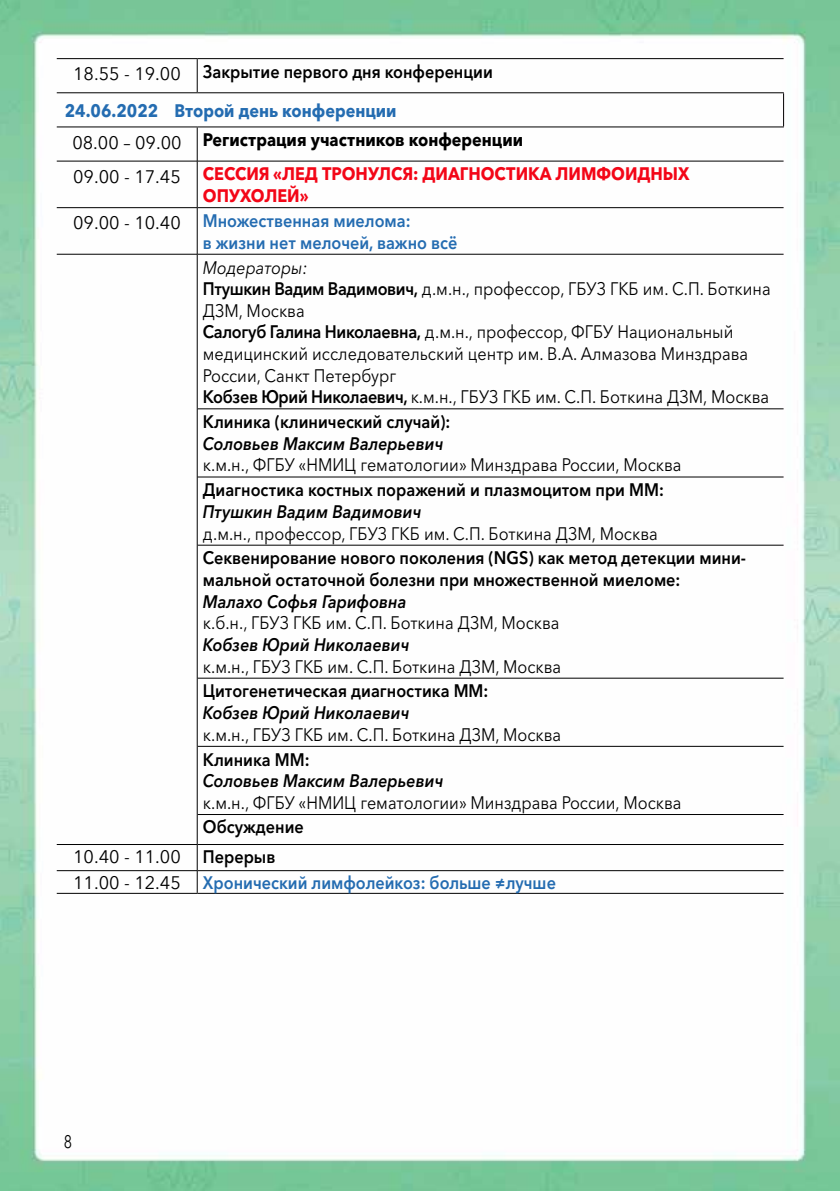
<style>
.page{position:relative;width:840px;height:1191px;background:#fff}
.page>*{position:absolute;margin:0;border:0;box-sizing:border-box;transform-origin:0 0}
.t1{font:18px/21.6px "Avenir Next Cyr";color:#000;scale:.9 1}
.t2{font:600 18px/21.6px "Avenir Next Cyr";color:#000;scale:.9 1}
.t3{font:italic 600 18px "Avenir Next Cyr";color:#000;scale:.9 1}
.t4{font:600 18px/25px "Avenir Next Cyr";color:#246cb1;scale:.9 1}
.t5{font:700 18px/34.2px "Avenir Next Cyr";color:#f30617;scale:.9 1}
.t6{font:700 18px/38.8px "Avenir Next Cyr";color:#246cb1;scale:.9 1}
.t7{font:18px "Avenir Next Cyr";color:#000;scale:.8 1}
.s1{font-weight:400;color:#000}
.s2{font-weight:600;color:#000}
.s3{color:#000}
.s4{font-weight:700;color:#f30617}
.s5{font-style:italic}
.s6{font-weight:600}
.s7{font-weight:400}
</style>
<div class="page">
<img style="left:0;top:0;width:839px;height:1191px">
<hr style="left:57px;top:58px;width:140px;height:1px;background:#000">
<hr style="left:197px;top:58px;width:586px;height:1px;background:#000">
<hr style="left:57px;top:161px;width:140px;height:1px;background:#000">
<hr style="left:197px;top:161px;width:586px;height:1px;background:#000">
<hr style="left:57px;top:207px;width:140px;height:1px;background:#000">
<hr style="left:197px;top:207px;width:586px;height:1px;background:#000">
<hr style="left:57px;top:254px;width:140px;height:1px;background:#000">
<hr style="left:197px;top:254px;width:586px;height:1px;background:#000">
<hr style="left:197px;top:408px;width:586px;height:1px;background:#000">
<hr style="left:197px;top:476px;width:586px;height:1px;background:#000">
<hr style="left:197px;top:544px;width:586px;height:1px;background:#000">
<hr style="left:197px;top:677px;width:586px;height:1px;background:#000">
<hr style="left:197px;top:746px;width:586px;height:1px;background:#000">
<hr style="left:197px;top:814px;width:586px;height:1px;background:#000">
<hr style="left:57px;top:844px;width:140px;height:1px;background:#000">
<hr style="left:197px;top:844px;width:586px;height:1px;background:#000">
<hr style="left:57px;top:870px;width:140px;height:1px;background:#000">
<hr style="left:197px;top:870px;width:586px;height:1px;background:#000">
<hr style="left:57px;top:893px;width:140px;height:1px;background:#000">
<hr style="left:197px;top:893px;width:586px;height:1px;background:#000">
<hr style="left:197px;top:59px;width:1px;height:33px;background:#000">
<hr style="left:782px;top:93px;width:1px;height:33px;background:#000">
<hr style="left:197px;top:127px;width:1px;height:34px;background:#000">
<hr style="left:197px;top:161px;width:1px;height:47px;background:#000">
<hr style="left:197px;top:208px;width:1px;height:46px;background:#000">
<hr style="left:197px;top:254px;width:1px;height:155px;background:#000">
<hr style="left:197px;top:409px;width:1px;height:68px;background:#000">
<hr style="left:197px;top:477px;width:1px;height:68px;background:#000">
<hr style="left:197px;top:545px;width:1px;height:133px;background:#000">
<hr style="left:197px;top:678px;width:1px;height:68px;background:#000">
<hr style="left:197px;top:746px;width:1px;height:68px;background:#000">
<hr style="left:197px;top:814px;width:1px;height:30px;background:#000">
<svg style="left:197px;top:844px;width:1px;height:49px"></svg>
<hr style="left:57px;top:92px;width:140px;height:1px;background:#000">
<hr style="left:197px;top:92px;width:586px;height:1px;background:#000">
<hr style="left:57px;top:126px;width:140px;height:1px;background:#000">
<hr style="left:197px;top:126px;width:586px;height:1px;background:#000">
<p class="t6" style="left:65px;top:52px;width:477px;text-indent:8px"><span class="s1">18.55 - 19.00</span> <span class="s2">Закрытие первого дня конференции<br></span>24.06.2022 Второй день конференции</p>
<p class="t5" style="left:72px;top:123px;width:686px"><span class="s1">08.00 – 09.00</span> <span class="s3">Регистрация участников конференции<br></span><span class="s1">09.00 - 17.45</span> СЕССИЯ «ЛЕД ТРОНУЛСЯ: ДИАГНОСТИКА ЛИМФОИДНЫХ</p>
<p class="t4" style="left:73px;top:183px;width:376px;text-indent:130px"><span class="s4">ОПУХОЛЕЙ»<br></span><span class="s1">09.00 - 10.40</span> Множественная миелома:</p>
<p class="t4" style="left:203px;top:230px;width:284px">в жизни нет мелочей, важно всё</p>
<p class="t1" style="left:203px;top:256px;width:632px"><span class="s5">Модераторы:<br></span><span class="s6">Птушкин Вадим Вадимович,</span> д.м.н., профессор, ГБУЗ ГКБ им. С.П. Боткина ДЗМ, Москва<br><span class="s6">Салогуб Галина Николаевна,</span> д.м.н., профессор, ФГБУ Национальный медицинский исследовательский центр им. В.А. Алмазова Минздрава России, Санкт Петербург<br><span class="s6">Кобзев Юрий Николаевич,</span> к.м.н., ГБУЗ ГКБ им. С.П. Боткина ДЗМ, Москва</p>
<p class="t2" style="left:203px;top:411px;width:276px">Клиника (клинический случай):</p>
<p class="t3" style="left:203px;top:432px;width:269px">Соловьев Максим Валерьевич</p>
<p class="t1" style="left:203px;top:454px;width:533px">к.м.н., ФГБУ «НМИЦ гематологии» Минздрава России, Москва</p>
<p class="t2" style="left:203px;top:479px;width:513px">Диагностика костных поражений и плазмоцитом при ММ:</p>
<p class="t3" style="left:203px;top:501px;width:244px">Птушкин Вадим Вадимович</p>
<p class="t1" style="left:203px;top:522px;width:506px">д.м.н., профессор, ГБУЗ ГКБ им. С.П. Боткина ДЗМ, Москва</p>
<p class="t2" style="left:203px;top:547px;width:604px">Секвенирование нового поколения (NGS) как метод детекции мини&shy;мальной остаточной болезни при множественной миеломе:</p>
<p class="t3" style="left:203px;top:590px;width:228px">Малахо Софья Гарифовна</p>
<p class="t1" style="left:203px;top:612px;width:397px">к.б.н., ГБУЗ ГКБ им. С.П. Боткина ДЗМ, Москва</p>
<p class="t3" style="left:203px;top:633px;width:231px">Кобзев Юрий Николаевич</p>
<p class="t1" style="left:203px;top:655px;width:399px">к.м.н., ГБУЗ ГКБ им. С.П. Боткина ДЗМ, Москва</p>
<p class="t2" style="left:203px;top:680px;width:318px">Цитогенетическая диагностика ММ:</p>
<p class="t3" style="left:203px;top:702px;width:231px">Кобзев Юрий Николаевич</p>
<p class="t1" style="left:203px;top:723px;width:399px">к.м.н., ГБУЗ ГКБ им. С.П. Боткина ДЗМ, Москва</p>
<p class="t2" style="left:203px;top:748px;width:120px">Клиника ММ:</p>
<p class="t3" style="left:203px;top:770px;width:269px">Соловьев Максим Валерьевич</p>
<p class="t1" style="left:203px;top:791px;width:533px">к.м.н., ФГБУ «НМИЦ гематологии» Минздрава России, Москва</p>
<p class="t2" style="left:73px;top:811px;width:258px;line-height:30px;text-indent:130px">Обсуждение<br><span class="s7">10.40 - 11.00</span> Перерыв</p>
<p class="t4" style="left:73px;top:870px;width:537px"><span class="s1">11.00 - 12.45</span> Хронический лимфолейкоз: больше ≠лучше</p>
<p class="t7" style="left:64px;top:1130px;width:12px">8</p>
</div>
